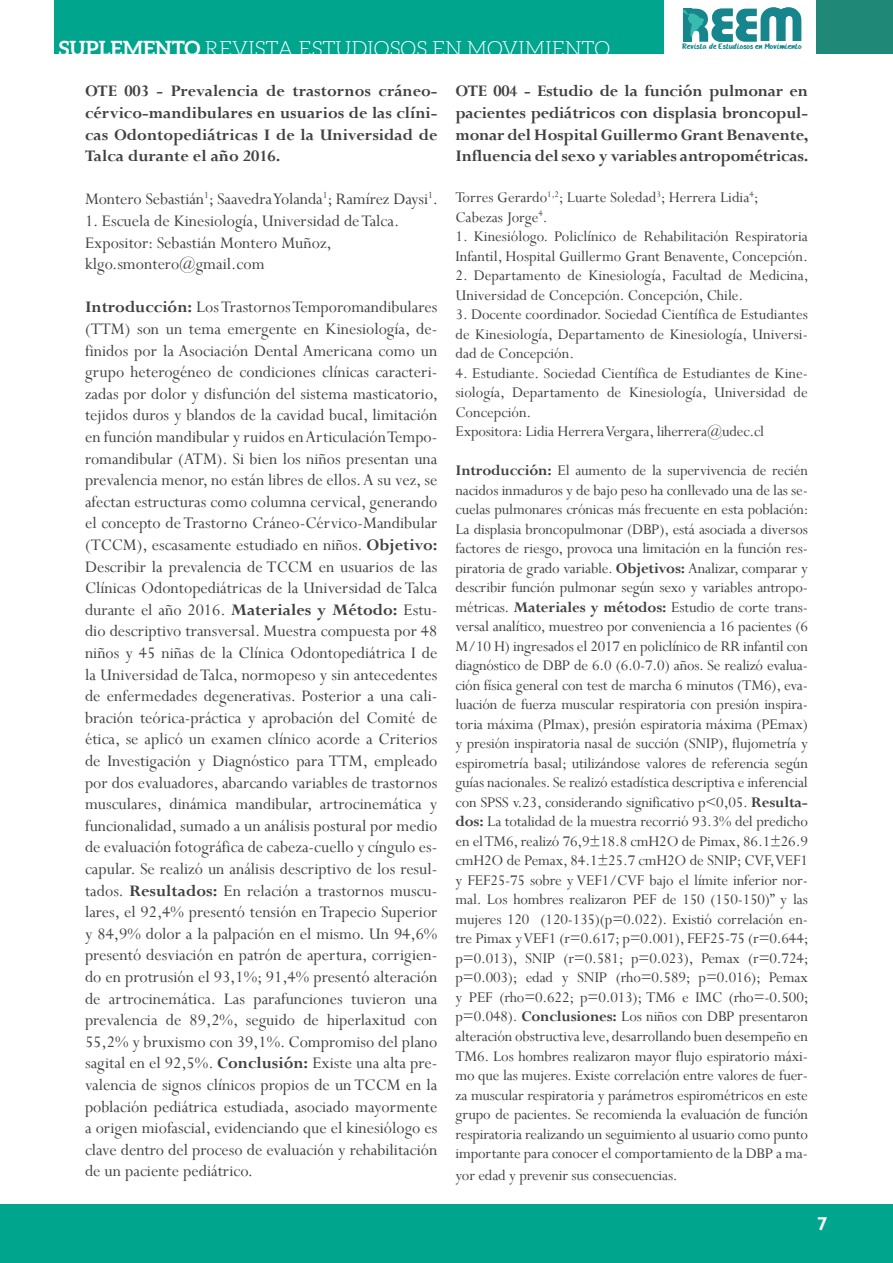
<style>
.page{position:relative;width:893px;height:1263px;background:#fff}
.page>*{position:absolute;margin:0;border:0;box-sizing:border-box;transform-origin:0 0}
.t1{font:300 21px "Aleo";color:#fff}
.t2{font:18px/21.6px "Perpetua";color:#414042}
.t3{font:700 18px/21.6px "Perpetua";letter-spacing:-.01em;color:#414042;text-align:justify}
.t4{font:700 18px "Aller";color:#fff}
.t5{font:16.5px/19.5px "Perpetua";color:#414042}
.t6{font:8.1px "HANDYHANDY";color:#16858c}
.s1{font-weight:700}
</style>
<div class="page">
<hr style="left:0;top:0;width:1px;height:54px;background:#208877">
<div style="left:0;top:1205px;width:893px;height:58px;background:#00a58e"></div>
<div style="left:816px;top:0;width:77px;height:54px;background:#208877"></div>
<div style="left:54px;top:0;width:610px;height:54px;background:#00a58e"></div>
<svg style="left:683px;top:7px;width:118px;height:35px"></svg>
<p class="t1" style="left:59px;top:37px;width:553px"><span class="s1">SUPLEMENTO</span> REVISTA ESTUDIOSOS EN MOVIMIENTO</p>
<p class="t3" style="left:85px;top:80px;width:354px">OTE 003 - Prevalencia de trastornos cráneo&shy;cérvico-mandibulares en usuarios de las clíni&shy;cas Odontopediátricas I de la Universidad de Talca durante el año 2016.</p>
<p class="t2" style="left:85px;top:188px;width:355px">Montero Sebastián<sup>1</sup>; Saavedra Yolanda<sup>1</sup>; Ramírez Daysi<sup>1</sup>.</p>
<p class="t2" style="left:85px;top:210px;width:316px">1. Escuela de Kinesiología, Universidad de Talca.<br>Expositor: Sebastián Montero Muñoz, klgo.smontero@gmail.com</p>
<p class="t2" style="left:85px;top:296px;width:355px;text-align:justify"><span class="s1">Introducción:</span> Los Trastornos Temporomandibulares (TTM) son un tema emergente en Kinesiología, de&shy;finidos por la Asociación Dental Americana como un grupo heterogéneo de condiciones clínicas caracteri&shy;zadas por dolor y disfunción del sistema masticatorio, tejidos duros y blandos de la cavidad bucal, limitación en función mandibular y ruidos en Articulación Tempo&shy;romandibular (ATM). Si bien los niños presentan una prevalencia menor, no están libres de ellos. A su vez, se afectan estructuras como columna cervical, generando el concepto de Trastorno Cráneo-Cérvico-Mandibular (TCCM), escasamente estudiado en niños. <span class="s1">Objetivo:<br></span>Describir la prevalencia de TCCM en usuarios de las Clínicas Odontopediátricas de la Universidad de Talca durante el año 2016. <span class="s1">Materiales y Método:</span> Estu&shy;dio descriptivo transversal. Muestra compuesta por 48 niños y 45 niñas de la Clínica Odontopediátrica I de la Universidad de Talca, normopeso y sin antecedentes de enfermedades degenerativas. Posterior a una cali&shy;bración teórica-práctica y aprobación del Comité de ética, se aplicó un examen clínico acorde a Criterios de Investigación y Diagnóstico para TTM, empleado por dos evaluadores, abarcando variables de trastornos musculares, dinámica mandibular, artrocinemática y funcionalidad, sumado a un análisis postural por medio de evaluación fotográfica de cabeza-cuello y cíngulo es&shy;capular. Se realizó un análisis descriptivo de los resul&shy;tados. <span class="s1">Resultados:</span> En relación a trastornos muscu&shy;lares, el 92,4% presentó tensión en Trapecio Superior y 84,9% dolor a la palpación en el mismo. Un 94,6% presentó desviación en patrón de apertura, corrigien&shy;do en protrusión el 93,1%; 91,4% presentó alteración de artrocinemática. Las parafunciones tuvieron una prevalencia de 89,2%, seguido de hiperlaxitud con 55,2% y bruxismo con 39,1%. Compromiso del plano sagital en el 92,5%. <span class="s1">Conclusión:</span> Existe una alta pre&shy;valencia de signos clínicos propios de un TCCM en la población pediátrica estudiada, asociado mayormente a origen miofascial, evidenciando que el kinesiólogo es clave dentro del proceso de evaluación y rehabilitación de un paciente pediátrico.</p>
<p class="t6" style="left:682px;top:42px;width:121px">Revista de Estudiosos en Movimiento</p>
<p class="t3" style="left:455px;top:80px;width:355px">OTE 004 - Estudio de la función pulmonar en pacientes pediátricos con displasia broncopul&shy;monar del Hospital Guillermo Grant Benavente, Influencia del sexo y variables antropométricas.</p>
<p class="t5" style="left:455px;top:187px;width:305px">Torres Gerardo<sup>1,2</sup>; Luarte Soledad<sup>3</sup>; Herrera Lidia<sup>4</sup>;<br>Cabezas Jorge<sup>4</sup>.</p>
<p class="t5" style="left:455px;top:226px;width:354px">1. Kinesiólogo. Policlínico de Rehabilitación Respiratoria<br>Infantil, Hospital Guillermo Grant Benavente, Concepción.</p>
<p class="t5" style="left:455px;top:265px;width:355px">2. Departamento de Kinesiología, Facultad de Medicina,<br>Universidad de Concepción. Concepción, Chile.</p>
<p class="t5" style="left:455px;top:304px;width:354px;text-align:justify">3. Docente coordinador. Sociedad Científica de Estudiantes de Kinesiología, Departamento de Kinesiología, Universi&shy;dad de Concepción.</p>
<p class="t5" style="left:455px;top:363px;width:354px">4. Estudiante. Sociedad Científica de Estudiantes de Kine&shy;siología, Departamento de Kinesiología, Universidad de Concepción.<br>Expositora: Lidia Herrera Vergara, liherrera@udec.cl</p>
<p class="t5" style="left:455px;top:460px;width:355px;text-align:justify"><span class="s1">Introducción:</span> El aumento de la supervivencia de recién nacidos inmaduros y de bajo peso ha conllevado una de las se&shy;cuelas pulmonares crónicas más frecuente en esta población:<br>La displasia broncopulmonar (DBP), está asociada a diversos factores de riesgo, provoca una limitación en la función res&shy;piratoria de grado variable. <span class="s1">Objetivos:</span> Analizar, comparar y describir función pulmonar según sexo y variables antropo&shy;métricas. <span class="s1">Materiales y métodos:</span> Estudio de corte trans&shy;versal analítico, muestreo por conveniencia a 16 pacientes (6<br>M/10 H) ingresados el 2017 en policlínico de RR infantil con diagnóstico de DBP de 6.0 (6.0-7.0) años. Se realizó evalua&shy;ción física general con test de marcha 6 minutos (TM6), eva&shy;luación de fuerza muscular respiratoria con presión inspira&shy;toria máxima (PImax), presión espiratoria máxima (PEmax) y presión inspiratoria nasal de succión (SNIP), flujometría y espirometría basal; utilizándose valores de referencia según guías nacionales. Se realizó estadística descriptiva e inferencial con SPSS v.23, considerando significativo p&lt;0,05. <span class="s1">Resulta&shy;dos:</span> La totalidad de la muestra recorrió 93.3% del predicho en el TM6, realizó 76,9±18.8 cmH2O de Pimax, 86.1±26.9 cmH2O de Pemax, 84.1±25.7 cmH2O de SNIP; CVF, VEF1 y FEF25-75 sobre y VEF1/CVF bajo el límite inferior nor&shy;mal. Los hombres realizaron PEF de 150 (150-150)” y las mujeres 120 (120-135)(p=0.022). Existió correlación en&shy;tre Pimax y VEF1 (r=0.617; p=0.001), FEF25-75 (r=0.644; p=0.013), SNIP (r=0.581; p=0.023), Pemax (r=0.724; p=0.003); edad y SNIP (rho=0.589; p=0.016); Pemax y PEF (rho=0.622; p=0.013); TM6 e IMC (rho=-0.500; p=0.048). <span class="s1">Conclusiones:</span> Los niños con DBP presentaron alteración obstructiva leve, desarrollando buen desempeño en TM6. Los hombres realizaron mayor flujo espiratorio máxi&shy;mo que las mujeres. Existe correlación entre valores de fuer&shy;za muscular respiratoria y parámetros espirométricos en este grupo de pacientes. Se recomienda la evaluación de función respiratoria realizando un seguimiento al usuario como punto importante para conocer el comportamiento de la DBP a ma-</p>
<p class="t5" style="left:455px;top:1165px;width:224px">yor edad y prevenir sus consecuencias.</p>
<p class="t4" style="left:817px;top:1212px;width:12px">7</p>
</div>
